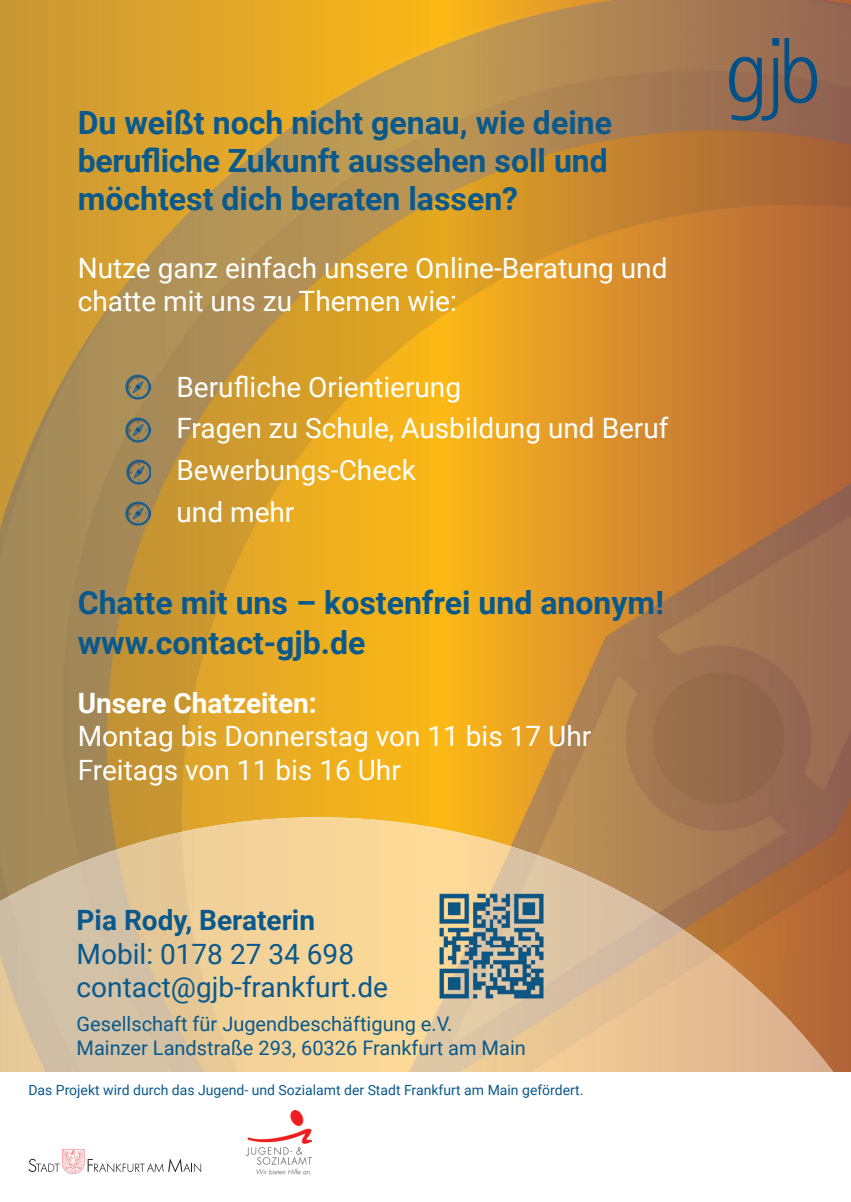
<style>
.page{position:relative;width:851px;height:1202px;background:#fff}
.page>*{position:absolute;margin:0;border:0;box-sizing:border-box;transform-origin:0 0}
.t1{font:700 32px/38.4px "Roboto";color:#09598d}
.t2{font:28px/33.6px "Roboto";color:#fff}
.t3{font:28px/33.6px "Roboto";color:#09598d}
.t4{font:700 28px "Roboto";color:#09598d}
.t5{font:700 28px "Roboto";color:#fff}
.t6{font:20px/24px "Roboto";color:#09598d}
.t7{font:14px "Roboto";color:#09598d}
</style>
<div class="page">
<img style="left:0;top:0;width:496px;height:817px">
<img style="left:496px;top:0;width:354px;height:891px">
<img style="left:638px;top:891px;width:212px;height:68px">
<div style="left:780px;top:959px;width:70px;height:52px;background:#b56a36"></div>
<img style="left:0;top:817px;width:567px;height:255px">
<img style="left:566px;top:866px;width:72px;height:206px">
<img style="left:637px;top:901px;width:72px;height:171px">
<img style="left:709px;top:948px;width:71px;height:124px">
<img style="left:779px;top:1011px;width:71px;height:61px">
<img style="left:431px;top:886px;width:120px;height:120px">
<img style="left:126px;top:375px;width:24px;height:24px">
<img style="left:126px;top:417px;width:24px;height:25px">
<img style="left:126px;top:459px;width:25px;height:25px">
<img style="left:126px;top:501px;width:24px;height:25px">
<svg style="left:28px;top:1149px;width:173px;height:25px"></svg>
<img style="left:246px;top:1111px;width:65px;height:64px">
<svg style="left:729px;top:38px;width:88px;height:83px;background:#71645f"></svg>
<p class="t1" style="left:78px;top:102px;width:535px">Du weißt noch nicht genau, wie deine berufliche Zukunft aussehen soll und möchtest dich beraten lassen?</p>
<p class="t2" style="left:78px;top:250px;width:591px">Nutze ganz einfach unsere Online-Beratung und chatte mit uns zu Themen wie:</p>
<p class="t2" style="left:176px;top:369px;width:286px">Berufliche Orientierung</p>
<p class="t2" style="left:176px;top:411px;width:493px">Fragen zu Schule, Ausbildung und Beruf</p>
<p class="t2" style="left:176px;top:448px;width:241px;line-height:41.8px">Bewerbungs-Check und mehr</p>
<p class="t1" style="left:78px;top:582px;width:587px">Chatte mit uns – kostenfrei und anonym!</p>
<p class="t1" style="left:78px;top:623px;width:289px">www.contact-gjb.de</p>
<p class="t5" style="left:78px;top:683px;width:240px">Unsere Chatzeiten:</p>
<p class="t2" style="left:78px;top:718px;width:515px">Montag bis Donnerstag von 11 bis 17 Uhr<br>Freitags von 11 bis 16 Uhr</p>
<p class="t4" style="left:77px;top:900px;width:240px">Pia Rody, Beraterin</p>
<p class="t3" style="left:77px;top:936px;width:313px">Mobil: 0178 27 34 698 contact@gjb-frankfurt.de</p>
<p class="t6" style="left:77px;top:1011px;width:451px">Gesellschaft für Jugendbeschäftigung e.V.<br>Mainzer Landstraße 293, 60326 Frankfurt am Main</p>
<p class="t7" style="left:28px;top:1080px;width:556px">Das Projekt wird durch das Jugend- und Sozialamt der Stadt Frankfurt am Main gefördert.</p>
</div>
